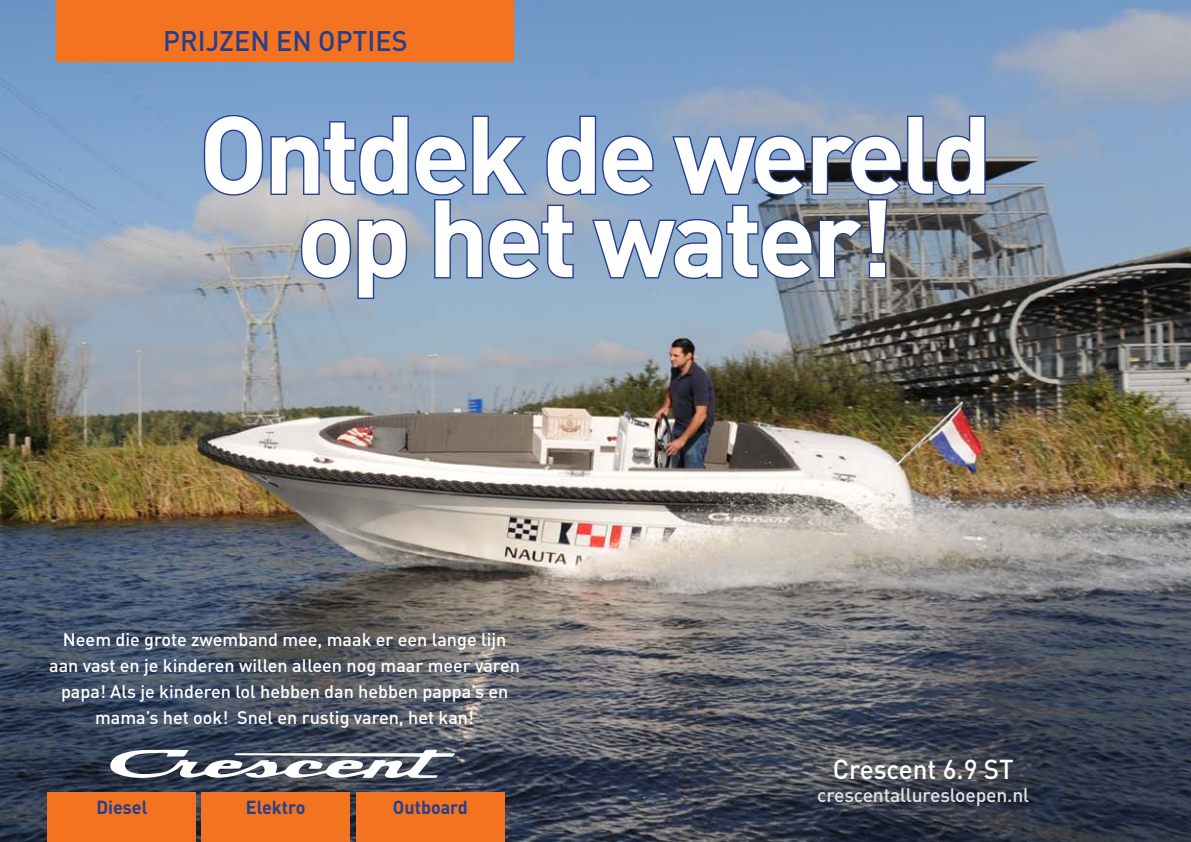
<style>
.page{position:relative;width:1191px;height:842px;background:#fff}
.page>*{position:absolute;margin:0;border:0;box-sizing:border-box;transform-origin:0 0}
.t1{font:700 107.6px/83.4px "DIN";letter-spacing:-.04em;color:#fff;text-align:center}
.t2{font:500 28px "DIN";color:#253f8e;scale:.96 1}
.t3{font:500 27px "DIN";color:#fff;scale:.96 1}
.t4{font:500 19.4px "DIN";letter-spacing:-.01em;color:#e1e2e4}
.t5{font:700 18.6px "DIN";color:#253f8e;scale:.96 1}
.t6{font:500 18px/26px "DIN";color:#fff;text-align:center}
</style>
<div class="page">
<img style="left:0;top:0;width:1191px;height:842px">
<svg style="left:110px;top:750px;width:345px;height:29px"></svg>
<div style="left:48px;top:792px;width:148px;height:50px;background:#f47321"></div>
<div style="left:201px;top:792px;width:149px;height:50px;background:#f47321"></div>
<div style="left:356px;top:792px;width:149px;height:50px;background:#f47321"></div>
<svg style="left:201px;top:114px;width:786px;height:186px;background:#7e93b1"></svg>
<div style="left:57px;top:0;width:457px;height:62px;background:#f47321"></div>
<p class="t2" style="left:163px;top:23px;width:256px">PRIJZEN EN OPTIES</p>
<p class="t1" style="left:199px;top:108px;width:795px">Ontdek de wereld op het water!</p>
<p class="t6" style="left:49px;top:625px;width:472px">Neem die grote zwemband mee, maak er een lange lijn aan vast en je kinderen willen alleen nog maar meer varen papa! Als je kinderen lol hebben dan hebben pappa’s en mama’s het ook! Snel en rustig varen, het kan!</p>
<p class="t5" style="left:96px;top:795px;width:55px">Diesel</p>
<p class="t5" style="left:246px;top:795px;width:64px">Elektro</p>
<p class="t5" style="left:393px;top:795px;width:80px">Outboard</p>
<p class="t3" style="left:832px;top:752px;width:190px">Crescent 6.9 ST</p>
<p class="t4" style="left:817px;top:782px;width:213px">crescentalluresloepen.nl</p>
</div>
